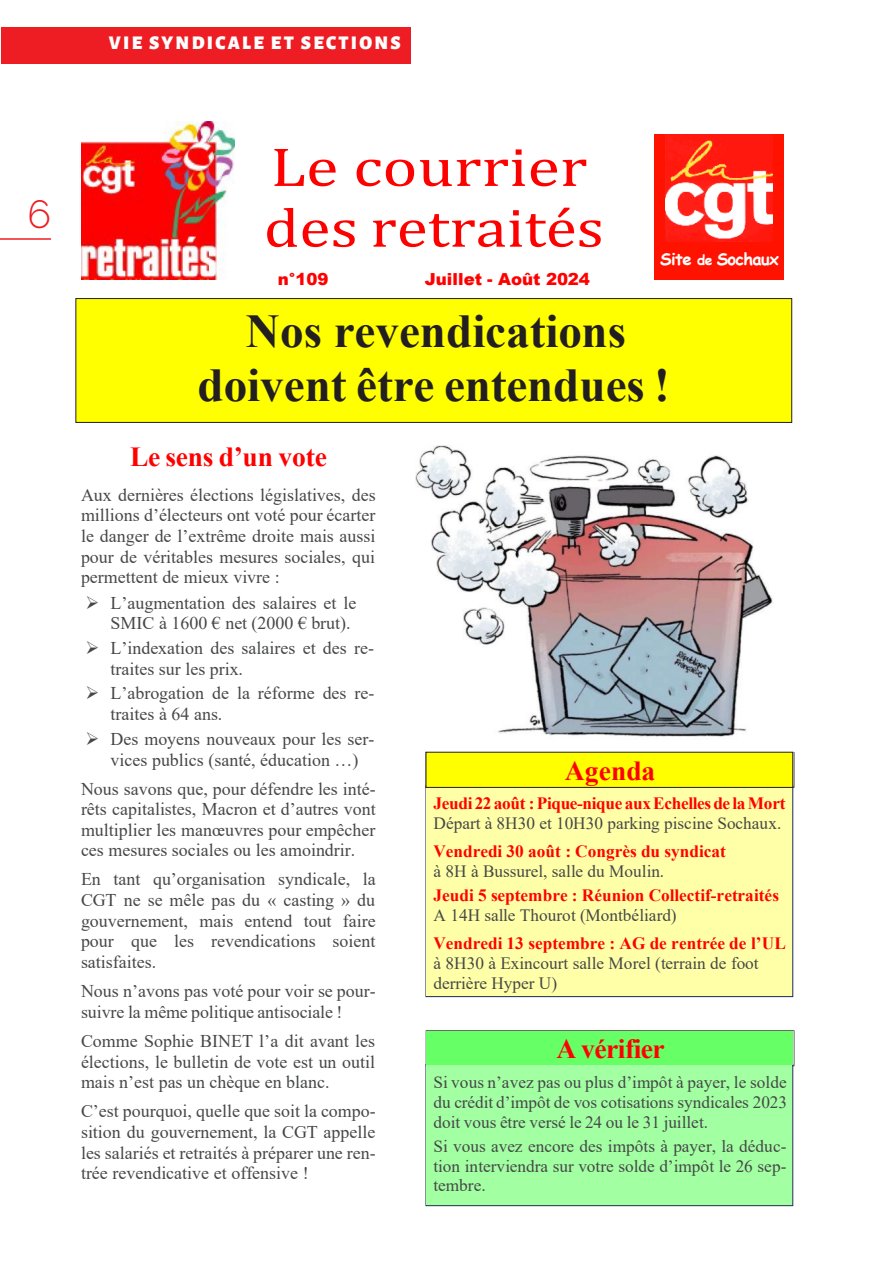
<style>
.page{position:relative;width:893px;height:1263px;background:#fff}
.page>*{position:absolute;margin:0;border:0;box-sizing:border-box;transform-origin:0 0}
.t1{font:55.5px/60.8px "Cambria";color:#f00;scale:1.19 1}
.t2{font:700 47.1px/54.2px "Times New Roman";color:#231f20;text-align:center}
.t3{font:300 39px "Raleway";color:#ee1d23}
.t4{font:700 27.6px "Times New Roman";letter-spacing:-.01em;color:#f00}
.t5{font:900 19.5px "Alegreya Sans";letter-spacing:.12em;color:#fff}
.t6{font:17.85px/20.5px "Times New Roman";color:#464748;text-align:justify}
.t7{font:17.25px/20px "Times New Roman";color:#464748;text-align:justify}
.t8{font:700 17.25px/20px "Times New Roman";color:#f00}
.t9{font:700 17.25px/20px "Times New Roman";letter-spacing:-.02em;color:#f00}
.t10{font:900 16.65px "Arial";letter-spacing:-.005em;color:#f00}
.t11{font:700 16.65px "Comic Sans MS";letter-spacing:-.035em;color:#fff}
.s1{font-size:13.95px}
.s2{font-weight:400;color:#464748}
.s3{font-weight:700;color:#f00}
</style>
<div class="page">
<hr style="left:0;top:238px;width:51px;height:2px;background:#ee1d23">
<div style="left:1px;top:27px;width:409px;height:37px;background:#ee1d23"></div>
<img style="left:81px;top:122px;width:154px;height:157px">
<img style="left:416px;top:445px;width:357px;height:292px">
<div style="left:426px;top:752px;width:367px;height:35px;background:#ff0"></div>
<div style="left:426px;top:752px;width:367px;height:36px;border:1px solid #231f20"></div>
<svg style="left:426px;top:1030px;width:368px;height:36px"></svg>
<div style="left:426px;top:1031px;width:366px;height:33px;background:#6f6"></div>
<img style="left:654px;top:134px;width:130px;height:146px">
<div style="left:76px;top:299px;width:716px;height:123px;background:#ff0"></div>
<div style="left:76px;top:298px;width:716px;height:125px;border:1px solid #231f20"></div>
<p class="t5" style="left:109px;top:27px;width:294px">VIE SYNDICALE ET SECTIONS</p>
<h3 class="t3" style="left:27px;top:191px;width:25px">6</h3>
<p class="t1" style="left:264px;top:136px;width:287px">Le courrier des retraités</p>
<p class="t10" style="left:278px;top:267px;width:52px">n°109</p>
<p class="t10" style="left:425px;top:267px;width:167px">Juillet - Août 2024</p>
<p class="t11" style="left:660px;top:247px;width:120px">Site <span class="s1">de</span> Sochaux</p>
<p class="t2" style="left:197px;top:303px;width:474px">Nos revendications doivent être entendues !</p>
<p class="t4" style="left:130px;top:437px;width:198px">Le sens d’un vote</p>
<p class="t6" style="left:81px;top:484px;width:296px">Aux dernières élections législatives, des millions d’électeurs ont voté pour écarter le danger de l’extrême droite mais aussi pour de véritables mesures sociales, qui permettent de mieux vivre :</p>
<p class="t6" style="left:111px;top:592px;width:247px;text-indent:-25px">➢ L’augmentation des salaires et le<br>SMIC à 1600 € net (2000 € brut).</p>
<p class="t6" style="left:111px;top:637px;width:265px;text-indent:-25px">➢ L’indexation des salaires et des re&shy;traites sur les prix.</p>
<p class="t6" style="left:111px;top:683px;width:265px;text-indent:-25px">➢ L’abrogation de la réforme des re&shy;traites à 64 ans.</p>
<p class="t6" style="left:86px;top:728px;width:290px;text-align:center">➢ Des moyens nouveaux pour les ser&shy;vices publics (santé, éducation …)</p>
<p class="t6" style="left:81px;top:778px;width:296px">Nous savons que, pour défendre les inté&shy;rêts capitalistes, Macron et d’autres vont multiplier les manœuvres pour empêcher ces mesures sociales ou les amoindrir.</p>
<p class="t6" style="left:81px;top:868px;width:296px">En tant qu’organisation syndicale, la CGT ne se mêle pas du « casting » du gouvernement, mais entend tout faire pour que les revendications soient satisfaites.</p>
<p class="t6" style="left:81px;top:980px;width:296px">Nous n’avons pas voté pour voir se pour&shy;suivre la même politique antisociale !</p>
<p class="t6" style="left:81px;top:1030px;width:296px">Comme Sophie BINET l’a dit avant les élections, le bulletin de vote est un outil mais n’est pas un chèque en blanc.</p>
<p class="t6" style="left:81px;top:1100px;width:296px">C’est pourquoi, quelle que soit la compo&shy;sition du gouvernement, la CGT appelle les salariés et retraités à préparer une ren&shy;trée revendicative et offensive !</p>
<p class="t4" style="left:565px;top:751px;width:92px">Agenda</p>
<p class="t9" style="left:433px;top:793px;width:353px">Jeudi 22 août :Pique-nique auxEchellesde laMort<br><span class="s2">Départ à 8H30 et 10H30 parking piscine Sochaux.</span></p>
<p class="t8" style="left:434px;top:841px;width:294px">Vendredi 30 août : Congrès du syndicat <span class="s2">à 8H à Bussurel, salle du Moulin.</span></p>
<p class="t8" style="left:434px;top:885px;width:347px">Jeudi 5 septembre : Réunion Collectif-retraités<br><span class="s2">A 14H salle Thourot (Montbéliard)</span></p>
<p class="t7" style="left:434px;top:933px;width:354px;text-align:left"><span class="s3">Vendredi 13 septembre : AG de rentrée de l’UL </span>à 8H30 à Exincourt salle Morel (terrain de foot derrière Hyper U)</p>
<p class="t4" style="left:556px;top:1029px;width:110px">A vérifier</p>
<p class="t7" style="left:433px;top:1071px;width:355px">Si vous n’avez pas ou plus d’impôt à payer, le solde du crédit d’impôt de vos cotisations syndicales 2023 doit vous être versé le 24 ou le 31 juillet.</p>
<p class="t7" style="left:434px;top:1135px;width:354px">Si vous avez encore des impôts à payer, la déduc&shy;tion interviendra sur votre solde d’impôt le 26 sep&shy;tembre.</p>
</div>
